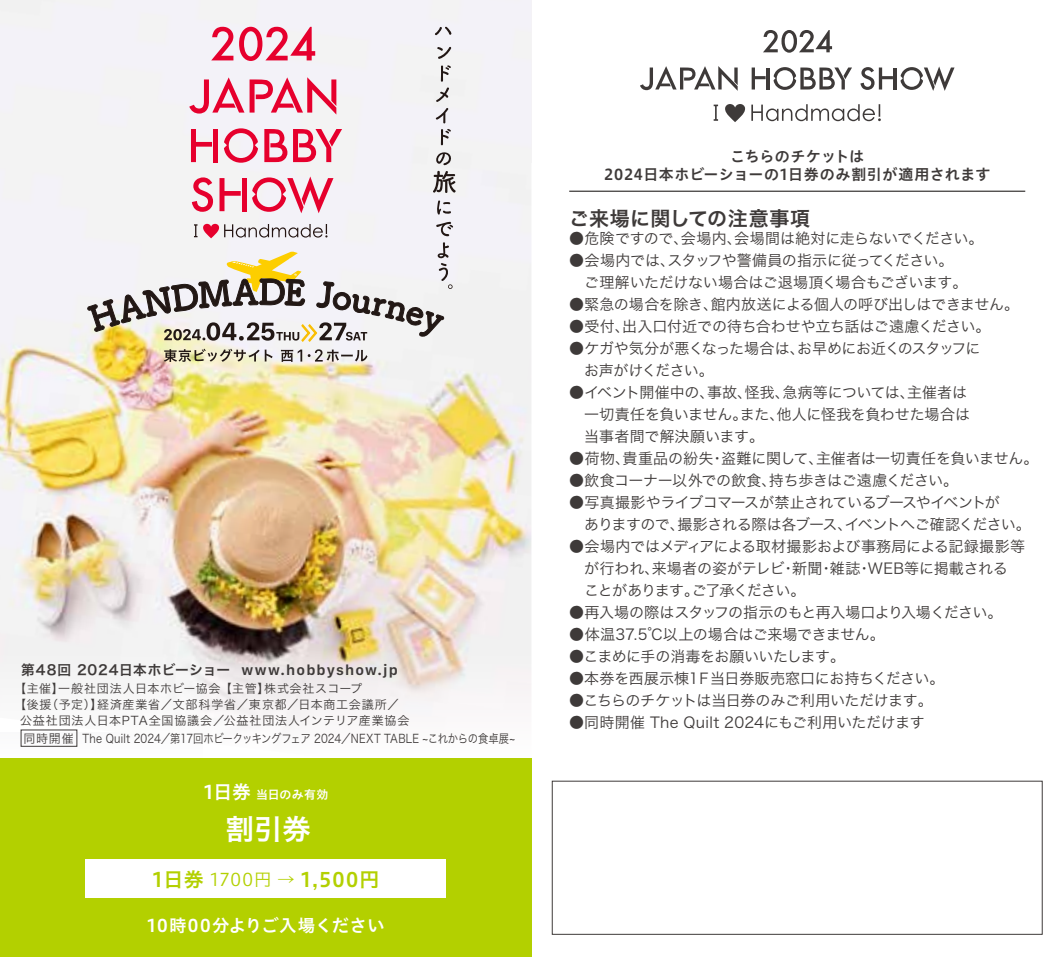
<style>
.page{position:relative;width:1063px;height:957px;background:#fff}
.page>*{position:absolute;margin:0;border:0;box-sizing:border-box;transform-origin:0 0}
.t1{font:29px "Hiragino UD Sans Std W6";color:#fff}
.t2{font:20px "Hiragino UD Sans Std W6";letter-spacing:.055em;color:#b3d000}
.t3{font:20px "Hira Kaku Std W6";letter-spacing:.02em;color:#3e3a39}
.t4{font:17.5px "Hiragino UD Sans Std W6";letter-spacing:.01em;color:#fff}
.t5{font:15px/22px "Hira Kaku Std W3";letter-spacing:-.02em;color:#3e3a39}
.t6{font:15px/22px "Hira Kaku Std W3";letter-spacing:-.04em;color:#3e3a39}
.t7{font:15px/17.5px "Hiragino UD Sans Std W6";letter-spacing:.025em;color:#3e3a39;text-align:center}
.t8{font:15px "Hira Kaku Std W3";letter-spacing:.01em;color:#3e3a39}
.t9{font:13.75px "Hira Kaku Pro N W6";letter-spacing:.05em;color:#3e3a39}
.t10{font:12px "Hira Kaku Pro N W3";letter-spacing:.065em;color:#3e3a39}
.t11{font:12px "Hira Kaku Pro N W3";letter-spacing:.005em;color:#3e3a39}
.t12{font:12px "Hira Kaku Pro N W3";letter-spacing:.055em;color:#3e3a39}
.t13{font:12px "Hiragino UD Sans Std W6";letter-spacing:.025em;color:#fff}
.s1{font-family:"SF Compact";font-weight:900;font-size:15px}
.s2{font-size:18.75px}
.s3{font-family:"Hiragino UD Sans Std W3";font-size:17.5px}
.s4{font-size:17.5px}
</style>
<div class="page">
<svg style="left:900px;top:66px;width:55px;height:25px"></svg>
<svg style="left:752px;top:67px;width:14px;height:22px"></svg>
<hr style="left:766px;top:68px;width:4px;height:21px;background:#3e3a39">
<hr style="left:894px;top:68px;width:3px;height:21px;background:#3e3a39">
<svg style="left:860px;top:67px;width:33px;height:23px"></svg>
<svg style="left:640px;top:66px;width:98px;height:25px"></svg>
<svg style="left:774px;top:67px;width:78px;height:23px"></svg>
<svg style="left:725px;top:104px;width:20px;height:18px"></svg>
<svg style="left:751px;top:104px;width:130px;height:17px"></svg>
<svg style="left:714px;top:105px;width:4px;height:16px"></svg>
<svg style="left:763px;top:30px;width:69px;height:23px"></svg>
<img style="left:0;top:0;width:531px;height:648px">
<svg style="left:164px;top:349px;width:109px;height:13px"></svg>
<svg style="left:281px;top:349px;width:21px;height:13px"></svg>
<svg style="left:308px;top:349px;width:59px;height:12px"></svg>
<svg style="left:434px;top:26px;width:18px;height:10px"></svg>
<svg style="left:437px;top:46px;width:15px;height:13px"></svg>
<svg style="left:435px;top:65px;width:16px;height:81px"></svg>
<svg style="left:433px;top:152px;width:23px;height:41px"></svg>
<svg style="left:436px;top:200px;width:15px;height:15px"></svg>
<svg style="left:192px;top:177px;width:21px;height:35px"></svg>
<svg style="left:252px;top:176px;width:81px;height:37px"></svg>
<div style="left:242px;top:178px;width:5px;height:33px;background:#e6002d"></div>
<svg style="left:220px;top:178px;width:21px;height:33px"></svg>
<svg style="left:189px;top:77px;width:55px;height:37px"></svg>
<svg style="left:250px;top:77px;width:86px;height:38px"></svg>
<svg style="left:224px;top:128px;width:34px;height:35px"></svg>
<svg style="left:191px;top:129px;width:21px;height:33px"></svg>
<div style="left:213px;top:129px;width:5px;height:33px;background:#e6002d"></div>
<svg style="left:264px;top:129px;width:23px;height:33px"></svg>
<svg style="left:293px;top:129px;width:49px;height:33px"></svg>
<svg style="left:211px;top:27px;width:22px;height:33px"></svg>
<svg style="left:239px;top:27px;width:76px;height:34px"></svg>
<svg style="left:87px;top:222px;width:367px;height:120px"></svg>
<svg style="left:0;top:648px;width:531px;height:99px"></svg>
<hr style="left:569px;top:191px;width:456px;height:1px;background:#3e3a39">
<div style="left:0;top:758px;width:531px;height:199px;background:#b3d000"></div>
<div style="left:86px;top:859px;width:360px;height:38px;background:#fff"></div>
<p class="t9" style="left:21px;top:657px;width:378px">第48回 2024日本ホビーショー <span class="s1">www.hobbyshow.jp</span></p>
<p class="t12" style="left:14px;top:678px;width:349px">【主催】一般社団法人日本ホビー協会 【主管】株式会社スコープ</p>
<p class="t10" style="left:14px;top:694px;width:387px">【後援（予定）】経済産業省／文部科学省／東京都／日本商工会議所／</p>
<p class="t10" style="left:20px;top:709px;width:391px">公益社団法人日本PTA全国協議会／公益社団法人インテリア産業協会</p>
<p class="t11" style="left:23px;top:727px;width:493px">同時開催 The Quilt 2024／第17回ホビークッキングフェア 2024／NEXT TABLE ~これからの食卓展~</p>
<p class="t13" style="left:203px;top:785px;width:127px"><span class="s2">1日券</span>当日のみ有効</p>
<h1 class="t1" style="left:225px;top:807px;width:87px">割引券</h1>
<h2 class="t2" style="left:152px;top:864px;width:229px">1日券 <span class="s3">1700円</span> <span class="s4">→</span> 1,500円</h2>
<p class="t4" style="left:146px;top:912px;width:240px">10時00分よりご入場ください</p>
<p class="t7" style="left:604px;top:147px;width:388px">こちらのチケットは<br>2024日本ホビーショーの1日券のみ割引が適用されます</p>
<h2 class="t3" style="left:569px;top:203px;width:243px">ご来場に関しての注意事項</h2>
<p class="t5" style="left:569px;top:227px;width:416px">●危険ですので、会場内、会場間は絶対に走らないでください。</p>
<p class="t5" style="left:569px;top:249px;width:400px">●会場内では、スタッフや警備員の指示に従ってください。　ご理解いただけない場合はご退場頂く場合もございます。</p>
<p class="t5" style="left:569px;top:293px;width:451px">●緊急の場合を除き、館内放送による個人の呼び出しはできません。</p>
<p class="t5" style="left:569px;top:315px;width:423px">●受付、出入口付近での待ち合わせや立ち話はご遠慮ください。</p>
<p class="t5" style="left:569px;top:337px;width:413px">●ケガや気分が悪くなった場合は、お早めにお近くのスタッフに　お声がけください。</p>
<p class="t5" style="left:569px;top:381px;width:402px">●イベント開催中の、事故、怪我、急病等については、主催者は　一切責任を負いません。また、他人に怪我を負わせた場合は　当事者間で解決願います。</p>
<p class="t5" style="left:569px;top:447px;width:471px">●荷物、貴重品の紛失・盗難に関して、主催者は一切責任を負いません。</p>
<p class="t5" style="left:569px;top:469px;width:390px">●飲食コーナー以外での飲食、持ち歩きはご遠慮ください。</p>
<p class="t6" style="left:569px;top:491px;width:463px">●写真撮影やライブコマースが禁止されているブースやイベントが<br>　ありますので、撮影される際は各ブース、イベントへご確認ください。</p>
<p class="t5" style="left:569px;top:535px;width:457px">●会場内ではメディアによる取材撮影および事務局による記録撮影等　が行われ、来場者の姿がテレビ・新聞・雑誌・WEB等に掲載される　ことがあります。ご了承ください。</p>
<p class="t5" style="left:569px;top:601px;width:435px">●再入場の際はスタッフの指示のもと再入場口より入場ください。</p>
<p class="t5" style="left:569px;top:623px;width:317px">●体温37.5℃以上の場合はご来場できません。</p>
<p class="t5" style="left:569px;top:645px;width:277px">●こまめに手の消毒をお願いいたします。</p>
<p class="t5" style="left:569px;top:667px;width:377px">●本券を西展示棟1Ｆ当日券販売窓口にお持ちください。</p>
<p class="t5" style="left:569px;top:689px;width:365px">●こちらのチケットは当日券のみご利用いただけます。</p>
<p class="t8" style="left:569px;top:711px;width:357px">●同時開催 The Quilt 2024にもご利用いただけます</p>
</div>
